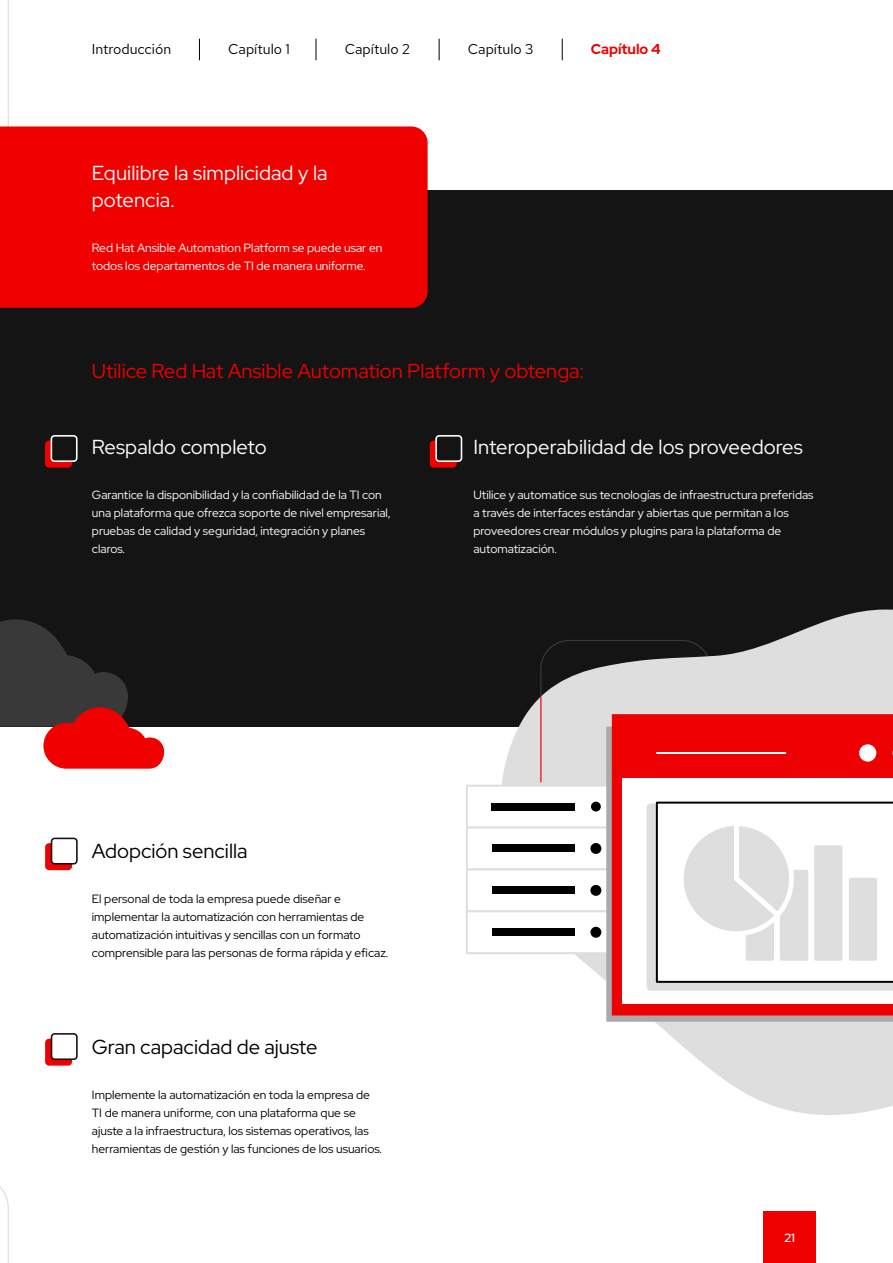
<style>
.page{position:relative;width:893px;height:1263px;background:#fff}
.page>*{position:absolute;margin:0;border:0;box-sizing:border-box;transform-origin:0 0}
.t1{font:20.25px/27px "Red Hat Display";letter-spacing:.005em;color:#fff}
.t2{font:20.25px "Red Hat Display";color:#e00}
.t3{font:20.25px "Red Hat Display";color:#000}
.t4{font:14.25px "Red Hat Text";color:#000}
.t5{font:700 14.25px "Red Hat Display";color:#e00}
.t6{font:12px/18px "Red Hat Display";color:#fff}
.t7{font:12px/18px "Red Hat Display";color:#000}
.t8{font:500 12px "Red Hat Display";color:#fff}
</style>
<div class="page">
<div style="left:763px;top:1211px;width:53px;height:52px;background:#e00"></div>
<hr style="left:8px;top:0;width:1px;height:159px;background:#dedede">
<div style="left:0;top:190px;width:893px;height:536px;background:#141414"></div>
<div style="left:46px;top:441px;width:25px;height:26px;background:#f10000;border-radius:3px"></div>
<div style="left:45px;top:441px;width:27px;height:27px;border:2px solid #f10000;border-radius:3px"></div>
<div style="left:51px;top:436px;width:26px;height:25px;background:#141414;border-radius:3px"></div>
<div style="left:51px;top:435px;width:27px;height:27px;border:2px solid #fff;border-radius:3px"></div>
<div style="left:0;top:126px;width:428px;height:182px;background:#f10000"></div>
<svg style="left:498px;top:609px;width:395px;height:506px"></svg>
<div style="left:467px;top:786px;width:154px;height:41px;background:#fff"></div>
<div style="left:466px;top:785px;width:156px;height:43px;border:2px solid #dedede"></div>
<div style="left:591px;top:802px;width:10px;height:9px;background:#000;border-radius:50%"></div>
<div style="left:467px;top:827px;width:154px;height:42px;background:#fff"></div>
<div style="left:466px;top:826px;width:156px;height:44px;border:2px solid #dedede"></div>
<div style="left:590px;top:843px;width:11px;height:11px;background:#000;border-radius:50%"></div>
<div style="left:467px;top:869px;width:154px;height:42px;background:#fff"></div>
<div style="left:466px;top:868px;width:156px;height:44px;border:2px solid #dedede"></div>
<div style="left:590px;top:885px;width:11px;height:11px;background:#000;border-radius:50%"></div>
<div style="left:467px;top:911px;width:154px;height:42px;background:#fff"></div>
<div style="left:466px;top:910px;width:156px;height:44px;border:2px solid #dedede"></div>
<div style="left:590px;top:927px;width:11px;height:11px;background:#000;border-radius:50%"></div>
<div style="left:491px;top:803px;width:84px;height:7px;background:#000"></div>
<div style="left:492px;top:844px;width:82px;height:8px;background:#000"></div>
<div style="left:492px;top:886px;width:82px;height:8px;background:#000"></div>
<div style="left:492px;top:928px;width:82px;height:8px;background:#000"></div>
<svg style="left:606px;top:782px;width:287px;height:240px;background:#b0a3a3"></svg>
<div style="left:612px;top:714px;width:281px;height:301px;background:#ed0001"></div>
<div style="left:620px;top:723px;width:273px;height:60px;background:#ed0001"></div>
<hr style="left:657px;top:752px;width:128px;height:2px;background:#fff">
<div style="left:859px;top:744px;width:17px;height:18px;background:#fff;border-radius:50%"></div>
<svg style="left:0;top:619px;width:164px;height:150px"></svg>
<svg style="left:46px;top:844px;width:25px;height:25px"></svg>
<div style="left:45px;top:843px;width:27px;height:27px;border:2px solid #f10000;border-radius:3px"></div>
<div style="left:52px;top:838px;width:25px;height:26px;background:#fff;border-radius:3px"></div>
<div style="left:51px;top:837px;width:27px;height:27px;border:2px solid #141414;border-radius:3px"></div>
<svg style="left:46px;top:1039px;width:25px;height:26px"></svg>
<div style="left:45px;top:1039px;width:27px;height:26px;border:2px solid #f10000;border-radius:3px"></div>
<div style="left:52px;top:1034px;width:25px;height:25px;background:#fff;border-radius:3px"></div>
<div style="left:51px;top:1033px;width:27px;height:27px;border:2px solid #141414;border-radius:3px"></div>
<div style="left:430px;top:441px;width:26px;height:26px;background:#f10000;border-radius:3px"></div>
<div style="left:430px;top:441px;width:27px;height:27px;border:2px solid #f10000;border-radius:3px"></div>
<div style="left:436px;top:436px;width:25px;height:25px;background:#141414;border-radius:3px"></div>
<div style="left:435px;top:435px;width:27px;height:27px;border:2px solid #fff;border-radius:3px"></div>
<svg style="left:540px;top:639px;width:171px;height:143px"></svg>
<div style="left:622px;top:778px;width:271px;height:226px;background:#fff"></div>
<div style="left:647px;top:803px;width:246px;height:188px;background:#dedede"></div>
<svg style="left:656px;top:802px;width:237px;height:181px"></svg>
<svg style="left:0;top:1187px;width:9px;height:76px"></svg>
<svg style="left:199px;top:39px;width:1px;height:21px"></svg>
<svg style="left:316px;top:39px;width:1px;height:21px"></svg>
<svg style="left:439px;top:39px;width:1px;height:21px"></svg>
<svg style="left:562px;top:39px;width:1px;height:21px"></svg>
<p class="t4" style="left:92px;top:39px;width:81px">Introducción</p>
<p class="t4" style="left:228px;top:39px;width:63px">Capítulo 1</p>
<p class="t4" style="left:345px;top:39px;width:67px">Capítulo 2</p>
<p class="t4" style="left:468px;top:39px;width:67px">Capítulo 3</p>
<p class="t5" style="left:591px;top:39px;width:71px">Capítulo 4</p>
<h1 class="t1" style="left:92px;top:159px;width:237px">Equilibre la simplicidad y la potencia.</h1>
<p class="t6" style="left:92px;top:239px;width:292px">Red Hat Ansible Automation Platform se puede usar en todos los departamentos de TI de manera uniforme.</p>
<h1 class="t2" style="left:92px;top:358px;width:493px">Utilice Red Hat Ansible Automation Platform y obtenga:</h1>
<h1 class="t1" style="left:92px;top:433px;width:176px">Respaldo completo</h1>
<p class="t6" style="left:92px;top:486px;width:300px">Garantice la disponibilidad y la confiabilidad de la TI con una plataforma que ofrezca soporte de nivel empresarial, pruebas de calidad y seguridad, integración y planes claros.</p>
<h1 class="t1" style="left:473px;top:433px;width:331px">Interoperabilidad de los proveedores</h1>
<p class="t6" style="left:473px;top:486px;width:342px">Utilice y automatice sus tecnologías de infraestructura preferidas a través de interfaces estándar y abiertas que permitan a los proveedores crear módulos y plugins para la plataforma de automatización.</p>
<h1 class="t3" style="left:92px;top:838px;width:157px">Adopción sencilla</h1>
<p class="t7" style="left:92px;top:890px;width:298px">El personal de toda la empresa puede diseñar e implementar la automatización con herramientas de automatización intuitivas y sencillas con un formato comprensible para las personas de forma rápida y eficaz.</p>
<h1 class="t3" style="left:92px;top:1034px;width:227px">Gran capacidad de ajuste</h1>
<p class="t7" style="left:92px;top:1086px;width:292px">Implemente la automatización en toda la empresa de TI de manera uniforme, con una plataforma que se ajuste a la infraestructura, los sistemas operativos, las herramientas de gestión y las funciones de los usuarios.</p>
<p class="t8" style="left:785px;top:1230px;width:12px">21</p>
</div>
